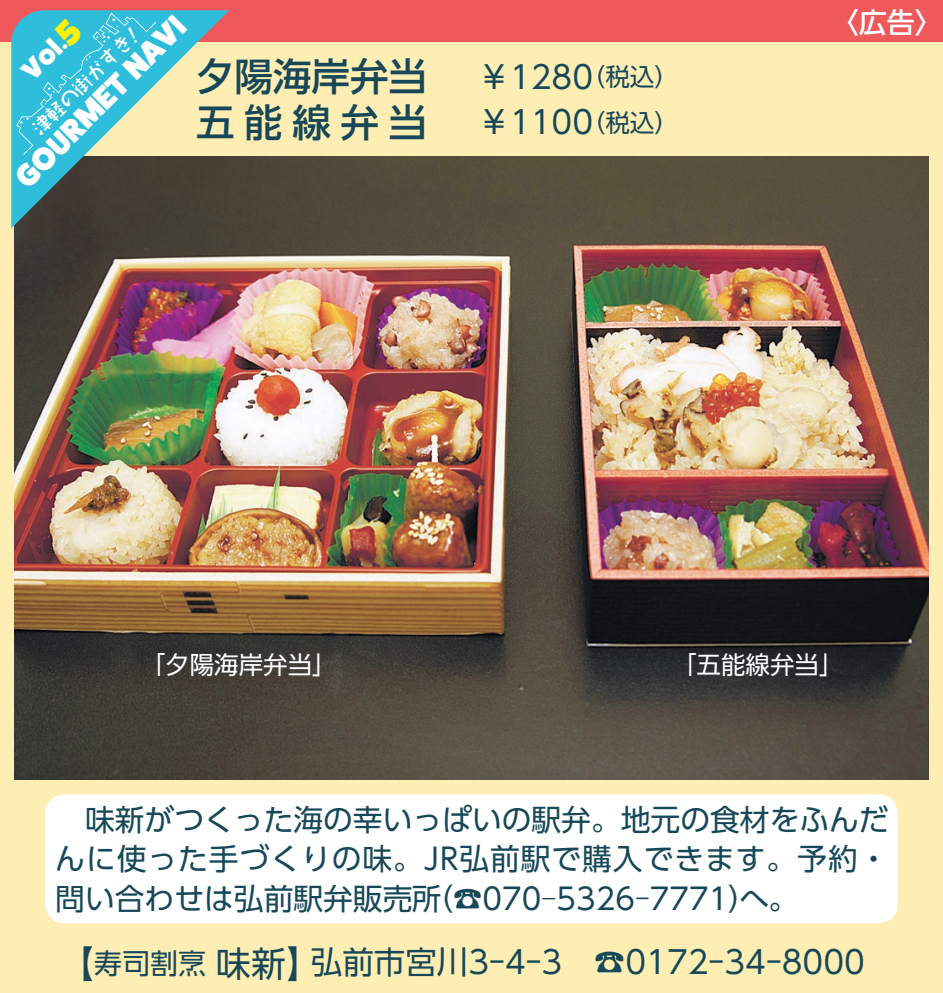
<style>
.page{position:relative;width:943px;height:993px;background:#fff}
.page>*{position:absolute;margin:0;border:0;box-sizing:border-box;transform-origin:0 0}
.t1{font:500 38.5px "UD Shin Go Pro";color:#174859}
.t2{font:35px "UD Shin Go Pro Regular 90 pv RKSJ H";color:#174859}
.t3{font:31.5px "UD Shin Go Pro Regular 90 pv RKSJ H";color:#174859}
.t4{font:800 31.5px "Fat Frank";color:#fff}
.t5{font:31.5px "UD Shin Go Pro";color:#174859}
.t6{font:29.75px "UD Shin Go Pro";color:#174859}
.t7{font:29.75px "UD Shin Go Pro";letter-spacing:.03em;color:#174859}
.t8{font:28px "UD Shin Go Pro Medium 90 pv RKSJ H";color:#fff}
.t9{font:28px "UD Shin Go Pro Regular 90 pv RKSJ H";color:#174859}
.t10{font:800 27.3px "Fat Frank";color:#fff}
.t11{font:24.5px "UD Shin Go Pro";color:#fff}
.t12{font:24.5px "UD Shin Go Pro";color:#174859}
.t13{font:18.9px "Takarhythm Min Medium 90 pv RKSJ H";color:#fff}
.s1{font-family:"Shuei Min Pro M"}
.s2{font-weight:300}
</style>
<div class="page">
<div style="left:0;top:0;width:943px;height:992px;background:#ffeeb4"></div>
<div style="left:0;top:0;width:943px;height:42px;background:#f0595b"></div>
<img style="left:15px;top:157px;width:913px;height:622px">
<div style="left:45px;top:794px;width:852px;height:129px;background:#fff;border-radius:20px"></div>
<svg style="left:11px;top:10px;width:218px;height:218px"></svg>
<svg style="left:16px;top:13px;width:140px;height:142px;background:#4cc4d7"></svg>
<p class="t4" style="left:8px;top:169px;width:228px;rotate:-45deg">GOURMET NAVI</p>
<p class="t13" style="left:28px;top:123px;width:134px;rotate:-45deg">津軽の街がすき</p>
<p class="t10" style="left:15px;top:64px;width:52px;rotate:-45deg">Vol.</p>
<p class="t1" style="left:196px;top:45px;width:271px">夕陽海岸弁当　</p>
<p class="t1" style="left:196px;top:91px;width:271px">五能線弁当　</p>
<p class="t5" style="left:478px;top:51px;width:116px">￥1280</p>
<p class="t12" style="left:581px;top:57px;width:99px">（税込(</p>
<p class="t5" style="left:478px;top:97px;width:116px">￥1100</p>
<p class="t12" style="left:581px;top:102px;width:99px">（税込(</p>
<p class="t8" style="left:830px;top:0;width:114px">〈広告〈</p>
<p class="t11" style="left:141px;top:644px;width:198px">「夕陽海岸弁当」</p>
<p class="t11" style="left:672px;top:644px;width:173px">「五能線弁当「</p>
<p class="t6" style="left:55px;top:794px;width:835px">　味新がつくった海の幸いっぱいの駅弁。地元の食材をふんだ</p>
<p class="t7" style="left:55px;top:834px;width:834px">んに使った手づくりの味。JR弘前駅で購入できます。予約・</p>
<p class="t6" style="left:423px;top:874px;width:376px">（☎070<span class="s1">-</span>5326<span class="s2">-</span>7771 へ）。</p>
<p class="t6" style="left:55px;top:874px;width:388px">問い合わせは弘前駅弁販売所</p>
<p class="t2" style="left:59px;top:934px;width:36px">【</p>
<p class="t9" style="left:94px;top:940px;width:114px">寿司割烹</p>
<p class="t2" style="left:216px;top:934px;width:107px">味新】</p>
<p class="t3" style="left:311px;top:936px;width:253px">弘前市宮川3-4-3</p>
<p class="t3" style="left:594px;top:936px;width:272px">☎0172-34-8000</p>
</div>
